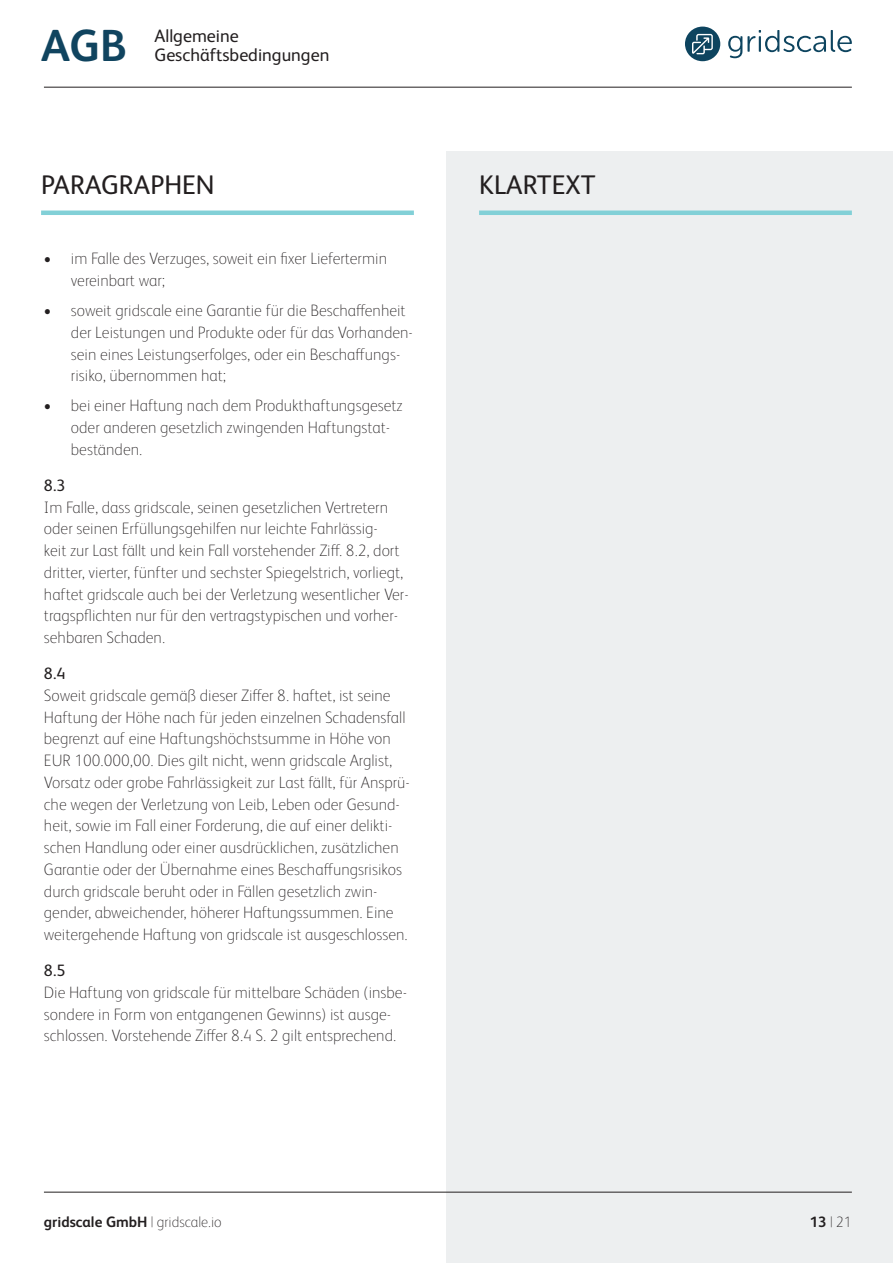
<style>
.page{position:relative;width:893px;height:1263px;background:#fff}
.page>*{position:absolute;margin:0;border:0;box-sizing:border-box;transform-origin:0 0}
.t1{font:700 45px "FS Albert Pro";color:#10445f}
.t2{font:27px "FS Albert Pro";color:#231f20}
.t3{font:18px/19.5px "FS Albert Pro";color:#231f20}
.t4{font:100 16.5px/21.8px "FS Albert Pro";color:#231f20}
.t5{font:16.5px "FS Albert Pro";color:#231f20}
.t6{font:700 15px "FS Albert Pro";color:#231f20}
.t7{font:100 15px "FS Albert Pro";color:#231f20}
.s1{font-weight:100}
.s2{font-weight:700}
</style>
<div class="page">
<div style="left:446px;top:151px;width:447px;height:1112px;background:#edeff0"></div>
<div style="left:41px;top:210px;width:373px;height:5px;background:#82d0d7"></div>
<div style="left:479px;top:210px;width:373px;height:5px;background:#82d0d7"></div>
<hr style="left:44px;top:1192px;width:808px;height:1px;background:#231f20">
<svg style="left:685px;top:27px;width:35px;height:34px"></svg>
<svg style="left:728px;top:30px;width:124px;height:28px"></svg>
<hr style="left:44px;top:87px;width:808px;height:1px;background:#231f20">
<h1 class="t1" style="left:41px;top:14px;width:87px">AGB</h1>
<p class="t3" style="left:154px;top:24px;width:176px">Allgemeine<br>Geschäftsbedingungen</p>
<h2 class="t2" style="left:41px;top:165px;width:175px">PARAGRAPHEN</h2>
<h2 class="t2" style="left:479px;top:165px;width:118px">KLARTEXT</h2>
<p class="t4" style="left:71px;top:247px;width:318px;text-indent:-27px">• im Falle des Verzuges, soweit ein fixer Liefertermin vereinbart war;</p>
<p class="t4" style="left:71px;top:299px;width:343px;text-indent:-27px">• soweit gridscale eine Garantie für die Beschaffenheit der Leistungen und Produkte oder für das Vorhanden&shy;sein eines Leistungserfolges, oder ein Beschaffungs&shy;risiko, übernommen hat;</p>
<p class="t4" style="left:71px;top:394px;width:333px;text-indent:-27px">• bei einer Haftung nach dem Produkthaftungsgesetz oder anderen gesetzlich zwingenden Haftungstat&shy;beständen.</p>
<p class="t5" style="left:44px;top:473px;width:23px">8.3</p>
<p class="t4" style="left:44px;top:495px;width:366px">Im Falle, dass gridscale, seinen gesetzlichen Vertretern oder seinen Erfüllungsgehilfen nur leichte Fahrlässig-<br>keit zur Last fällt und kein Fall vorstehender Ziff. 8.2, dort dritter, vierter, fünfter und sechster Spiegelstrich, vorliegt, haftet gridscale auch bei der Verletzung wesentlicher Ver&shy;tragspflichten nur für den vertragstypischen und vorher&shy;sehbaren Schaden.</p>
<p class="t5" style="left:44px;top:662px;width:23px">8.4</p>
<p class="t4" style="left:44px;top:683px;width:367px">Soweit gridscale gemäß dieser Ziffer 8. haftet, ist seine Haftung der Höhe nach für jeden einzelnen Schadensfall begrenzt auf eine Haftungshöchstsumme in Höhe von EUR 100.000,00. Dies gilt nicht, wenn gridscale Arglist, Vorsatz oder grobe Fahrlässigkeit zur Last fällt, für Ansprü&shy;che wegen der Verletzung von Leib, Leben oder Gesund&shy;heit, sowie im Fall einer Forderung, die auf einer delikti&shy;schen Handlung oder einer ausdrücklichen, zusätzlichen Garantie oder der Übernahme eines Beschaffungsrisikos durch gridscale beruht oder in Fällen gesetzlich zwin&shy;gender, abweichender, höherer Haftungssummen. Eine weitergehende Haftung von gridscale ist ausgeschlossen.</p>
<p class="t5" style="left:44px;top:959px;width:23px">8.5</p>
<p class="t4" style="left:44px;top:980px;width:365px">Die Haftung von gridscale für mittelbare Schäden (insbe&shy;sondere in Form von entgangenen Gewinns) ist ausge&shy;schlossen. Vorstehende Ziffer 8.4 S. 2 gilt entsprechend.</p>
<p class="t6" style="left:44px;top:1211px;width:179px">gridscale GmbH <span class="s1">| gridscale.io</span></p>
<p class="t7" style="left:810px;top:1212px;width:44px"><span class="s2">13</span> | 21</p>
</div>
